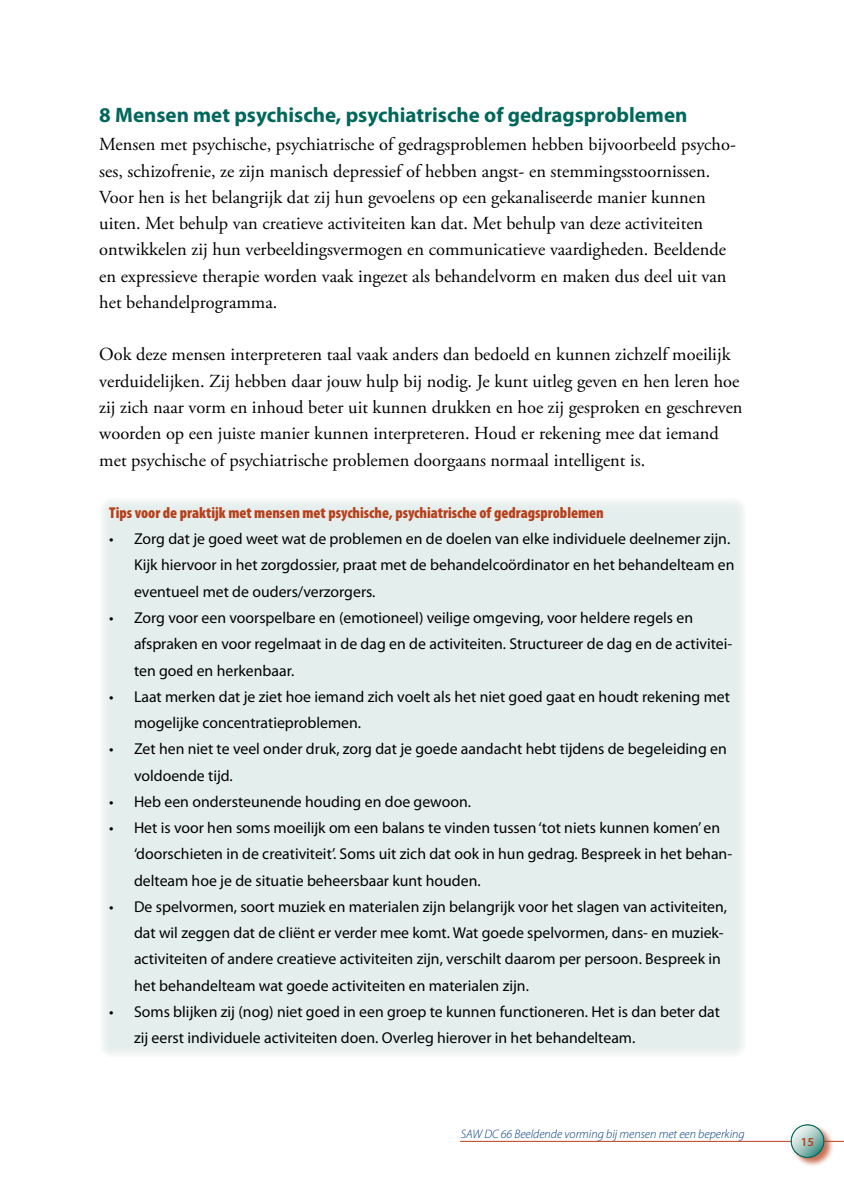
<style>
.page{position:relative;width:844px;height:1191px;background:#fff}
.page>*{position:absolute;margin:0;border:0;box-sizing:border-box;transform-origin:0 0}
.t1{font:700 21px "Myriad Pro";color:#00685b}
.t2{font:18.38px/26.2px "Adobe Garamond Pro";color:#000}
.t3{font:15.75px/26.2px "Myriad Pro";color:#000}
.t4{font:900 condensed 15.75px "Myriad Pro";color:#b7401b}
.t5{font:italic 300 12.25px "Myriad Pro";color:#003882}
.t6{font:600 12.25px "Myriad Pro";color:#b7401b}
</style>
<div class="page">
<div style="left:100px;top:498px;width:645px;height:559px;background:#e4eeec"></div>
<hr style="left:460px;top:1141px;width:383px;height:1px;background:#b7401b">
<div style="left:790px;top:1124px;width:43px;height:43px;background:#b7401b;opacity:.75"></div>
<div style="left:791px;top:1124px;width:32px;height:33px;background:#b7401b;opacity:.75"></div>
<svg style="left:791px;top:1124px;width:32px;height:33px"></svg>
<div style="left:791px;top:1124px;width:32px;height:33px;border:1px solid #00685b;border-radius:50%"></div>
<div style="left:790px;top:1124px;width:33px;height:33px;border:1px solid #00685b;border-radius:50%"></div>
<h1 class="t1" style="left:99px;top:101px;width:589px">8 Mensen met psychische, psychiatrische of gedragsproblemen</h1>
<p class="t2" style="left:99px;top:132px;width:638px">Mensen met psychische, psychiatrische of gedragsproblemen hebben bijvoorbeeld psycho&shy;ses, schizofrenie, ze zijn manisch depressief of hebben angst- en stemmingsstoornissen.<br>Voor hen is het belangrijk dat zij hun gevoelens op een gekanaliseerde manier kunnen uiten. Met behulp van creatieve activiteiten kan dat. Met behulp van deze activiteiten ontwikkelen zij hun verbeeldingsvermogen en communicatieve vaardigheden. Beeldende en expressieve therapie worden vaak ingezet als behandelvorm en maken dus deel uit van het behandelprogramma.</p>
<p class="t2" style="left:99px;top:342px;width:644px">Ook deze mensen interpreteren taal vaak anders dan bedoeld en kunnen zichzelf moeilijk verduidelijken. Zij hebben daar jouw hulp bij nodig. Je kunt uitleg geven en hen leren hoe zij zich naar vorm en inhoud beter uit kunnen drukken en hoe zij gesproken en geschreven woorden op een juiste manier kunnen interpreteren. Houd er rekening mee dat iemand met psychische of psychiatrische problemen doorgaans normaal intelligent is.</p>
<p class="t4" style="left:109px;top:504px;width:496px">Tips voor de praktijk met mensen met psychische, psychiatrische of gedragsproblemen</p>
<p class="t3" style="left:134px;top:525px;width:601px;text-indent:-25px">• Zorg dat je goed weet wat de problemen en de doelen van elke individuele deelnemer zijn.<br>Kijk hiervoor in het zorgdossier, praat met de behandelcoördinator en het behandelteam en eventueel met de ouders/verzorgers.</p>
<p class="t3" style="left:134px;top:604px;width:599px;text-indent:-25px">• Zorg voor een voorspelbare en (emotioneel) veilige omgeving, voor heldere regels en afspraken en voor regelmaat in de dag en de activiteiten. Structureer de dag en de activitei&shy;ten goed en herkenbaar.</p>
<p class="t3" style="left:134px;top:683px;width:597px;text-indent:-25px">• Laat merken dat je ziet hoe iemand zich voelt als het niet goed gaat en houdt rekening met mogelijke concentratieproblemen.</p>
<p class="t3" style="left:134px;top:735px;width:594px;text-indent:-25px">• Zet hen niet te veel onder druk, zorg dat je goede aandacht hebt tijdens de begeleiding en voldoende tijd.</p>
<p class="t3" style="left:109px;top:788px;width:363px">• Heb een ondersteunende houding en doe gewoon.</p>
<p class="t3" style="left:134px;top:814px;width:599px;text-indent:-25px">• Het is voor hen soms moeilijk om een balans te vinden tussen ‘tot niets kunnen komen’ en ‘doorschieten in de creativiteit’. Soms uit zich dat ook in hun gedrag. Bespreek in het behan&shy;delteam hoe je de situatie beheersbaar kunt houden.</p>
<p class="t3" style="left:134px;top:893px;width:594px;text-indent:-25px">• De spelvormen, soort muziek en materialen zijn belangrijk voor het slagen van activiteiten, dat wil zeggen dat de cliënt er verder mee komt. Wat goede spelvormen, dans- en muziek&shy;activiteiten of andere creatieve activiteiten zijn, verschilt daarom per persoon. Bespreek in het behandelteam wat goede activiteiten en materialen zijn.</p>
<p class="t3" style="left:134px;top:998px;width:587px;text-indent:-25px">• Soms blijken zij (nog) niet goed in een groep te kunnen functioneren. Het is dan beter dat zij eerst individuele activiteiten doen. Overleg hierover in het behandelteam.</p>
<p class="t5" style="left:460px;top:1127px;width:285px">SAW DC 66 Beeldende vorming bij mensen met een beperking</p>
<p class="t6" style="left:800px;top:1133px;width:15px">15</p>
</div>
